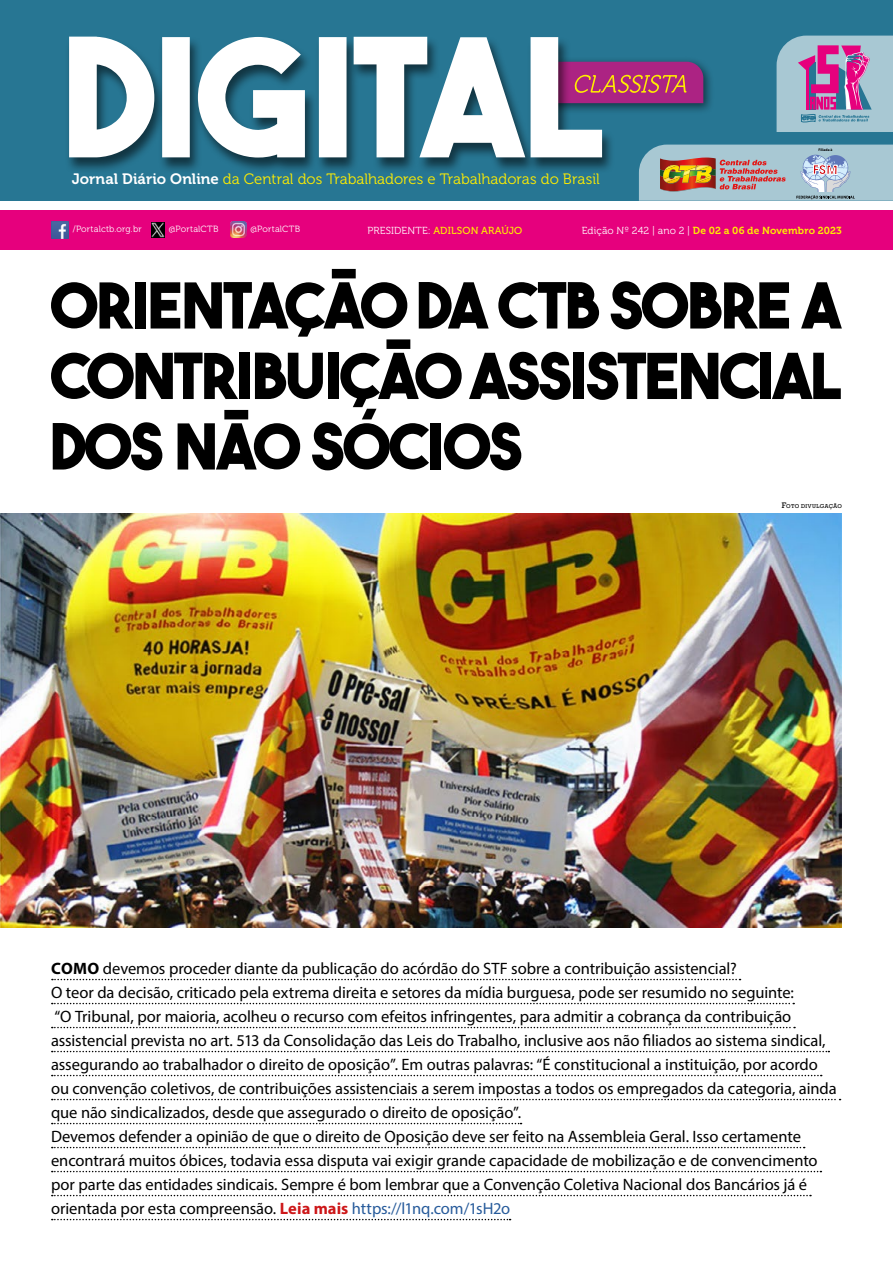
<style>
.page{position:relative;width:893px;height:1263px;background:#fff}
.page>*{position:absolute;margin:0;border:0;box-sizing:border-box;transform-origin:0 0}
.t1{font:63px/70.5px "The Bold Font";letter-spacing:-.025em;color:#000;text-align:justify}
.t2{font:16.5px/24px "Myriad Pro";letter-spacing:-.005em;color:#000}
.t3{font:15px "Museo 300";color:#ffed00}
.t4{font:10.2px "Museo 700";letter-spacing:.015em;color:#ffed00}
.t5{font:10.2px "Museo 500";letter-spacing:.01em;color:#ffed00}
.t6{font:9px "Museo 300";letter-spacing:.02em;color:#fff}
.t7{font:5.25px "Rockwell";letter-spacing:.04em;color:#000}
.t8{font:700 3.75px "Myriad Pro";color:#000}
.s1{font-family:"Museo 700";color:#fff}
.s2{font-family:"Museo 300";color:#fff}
.s3{font-size:7.5px}
.s4{font-weight:700}
.s5{font-weight:700;color:#cd1719}
.s6{color:#275b9b}
</style>
<div class="page">
<div style="left:0;top:0;width:893px;height:200px;background:#277693"></div>
<div style="left:537px;top:56px;width:178px;height:59px;background:#000;opacity:.75"></div>
<div style="left:0;top:210px;width:893px;height:39px;background:#e6007d"></div>
<svg style="left:777px;top:36px;width:116px;height:96px;background:#a79bbd"></svg>
<svg style="left:639px;top:145px;width:254px;height:56px;background:#aab1b5"></svg>
<img style="left:696px;top:176px;width:15px;height:7px">
<div style="left:65px;top:35px;width:549px;height:138px;background:#000;opacity:.55"></div>
<svg style="left:69px;top:37px;width:533px;height:121px;fill:#fff"></svg>
<svg style="left:543px;top:62px;width:160px;height:41px;background:#b64782"></svg>
<img style="left:51px;top:222px;width:17px;height:17px">
<img style="left:151px;top:223px;width:13px;height:14px">
<img style="left:230px;top:221px;width:17px;height:16px">
<svg style="left:52px;top:979px;width:688px;height:1px"></svg>
<svg style="left:52px;top:1003px;width:742px;height:1px"></svg>
<svg style="left:52px;top:1027px;width:743px;height:1px"></svg>
<svg style="left:52px;top:1051px;width:777px;height:1px"></svg>
<svg style="left:52px;top:1075px;width:770px;height:1px"></svg>
<svg style="left:52px;top:1099px;width:788px;height:1px"></svg>
<svg style="left:52px;top:1123px;width:470px;height:1px"></svg>
<svg style="left:52px;top:1147px;width:753px;height:1px"></svg>
<svg style="left:52px;top:1171px;width:769px;height:1px"></svg>
<svg style="left:52px;top:1195px;width:759px;height:1px"></svg>
<svg style="left:52px;top:1219px;width:459px;height:1px"></svg>
<img style="left:0;top:514px;width:842px;height:414px">
<p class="t3" style="left:72px;top:170px;width:529px"><span class="s1">Jornal Diário Online</span> da Central dos Trabalhadores e Trabalhadoras do Brasil</p>
<p class="t8" style="left:819px;top:148px;width:15px">Filiada à</p>
<p class="t6" style="left:73px;top:224px;width:70px">/Portalctb.org.br</p>
<p class="t6" style="left:169px;top:224px;width:51px">@PortalCTB</p>
<p class="t6" style="left:251px;top:224px;width:51px">@PortalCTB</p>
<p class="t5" style="left:367px;top:225px;width:156px"><span class="s2">PRESIDENTE:</span> ADILSON ARAÚJO</p>
<p class="t4" style="left:582px;top:225px;width:262px"><span class="s2">Edição Nº 242 | ano 2 |</span> De 02 a 06 de Novembro 2023</p>
<h1 class="t1" style="left:51px;top:269px;width:792px">ORIENTAÇÃO DA CTB SOBRE A CONTRIBUIÇÃO ASSISTENCIAL DOS NÃO SÓCIOS</h1>
<p class="t7" style="left:782px;top:503px;width:62px"><span class="s3">F</span>OTO DIVULGAÇÃO</p>
<p class="t2" style="left:51px;top:956px;width:787px"><span class="s4">COMO</span> devemos proceder diante da publicação do acórdão do STF sobre a contribuição assistencial?<br>O teor da decisão, criticado pela extrema direita e setores da mídia burguesa, pode ser resumido no seguinte:<br>“O Tribunal, por maioria, acolheu o recurso com efeitos infringentes, para admitir a cobrança da contribuição assistencial prevista no art. 513 da Consolidação das Leis do Trabalho, inclusive aos não filiados ao sistema sindical, assegurando ao trabalhador o direito de oposição”. Em outras palavras: “É constitucional a instituição, por acordo ou convenção coletivos, de contribuições assistenciais a serem impostas a todos os empregados da categoria, ainda que não sindicalizados, desde que assegurado o direito de oposição”.<br>Devemos defender a opinião de que o direito de Oposição deve ser feito na Assembleia Geral. Isso certamente encontrará muitos óbices, todavia essa disputa vai exigir grande capacidade de mobilização e de convencimento por parte das entidades sindicais. Sempre é bom lembrar que a Convenção Coletiva Nacional dos Bancários já é orientada por esta compreensão. <span class="s5">Leia mais</span> <span class="s6">https://l1nq.com/1sH2o</span></p>
</div>
